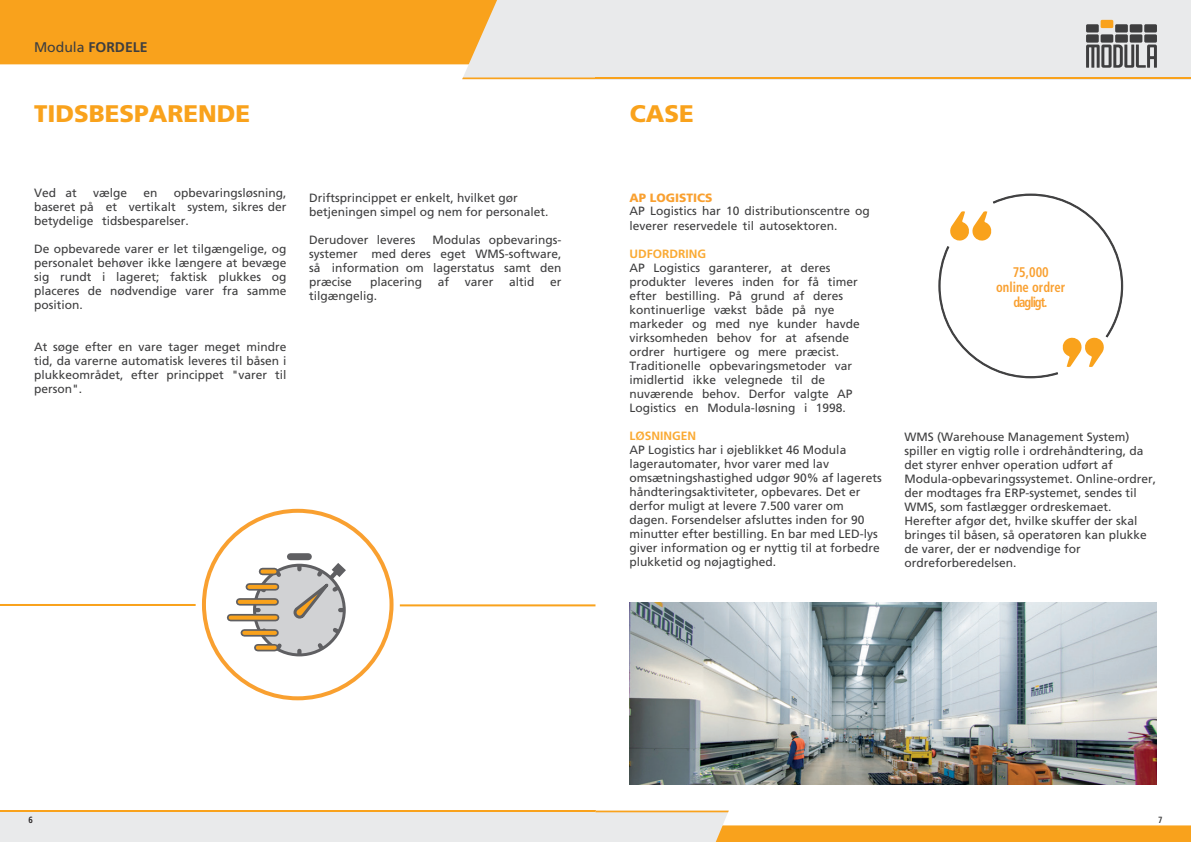
<style>
.page{position:relative;width:1191px;height:842px;background:#fff}
.page>*{position:absolute;margin:0;border:0;box-sizing:border-box;transform-origin:0 0}
.t1{font:900 24px "Frutiger LT Std";color:#f9a21c}
.t2{font:700 condensed 14px/15px "Frutiger LT Std";color:#f9a030;text-align:center;scale:.9 1}
.t3{font:700 14px "Frutiger LT Std";color:#3e3e3f}
.t4{font:12px/14px "Frutiger LT Std";color:#3e3e3f}
.t5{font:700 12px "Frutiger LT Std";color:#faaa34}
.t6{font:900 12px "Frutiger LT Std";color:#f9a030}
.t7{font:700 condensed 9px "Frutiger LT Std";color:#231f20;scale:.94 1}
.t8{font:700 condensed 9px "Frutiger LT Std";color:#3e3e3f;scale:.94 1}
.s1{font-weight:400}
</style>
<div class="page">
<div style="left:0;top:811px;width:595px;height:31px;background:#e9eaeb"></div>
<hr style="left:0;top:811px;width:595px;height:1px;background:#f9a21c">
<svg style="left:0;top:0;width:595px;height:79px"></svg>
<div style="left:254px;top:565px;width:90px;height:90px;background:#d1d2d4;border-radius:50%"></div>
<div style="left:290px;top:553px;width:18px;height:7px;background:#5f5f62"></div>
<svg style="left:256px;top:608px;width:3px;height:4px"></svg>
<svg style="left:256px;top:625px;width:29px;height:29px"></svg>
<svg style="left:255px;top:566px;width:30px;height:30px"></svg>
<svg style="left:292px;top:556px;width:54px;height:98px"></svg>
<div style="left:249px;top:583px;width:26px;height:8px;background:#68635d"></div>
<div style="left:240px;top:598px;width:35px;height:8px;background:#6b645c"></div>
<div style="left:231px;top:614px;width:45px;height:7px;background:#9a7946"></div>
<div style="left:244px;top:629px;width:31px;height:8px;background:#6b645c"></div>
<div style="left:258px;top:644px;width:17px;height:7px;background:#987747"></div>
<div style="left:262px;top:568px;width:12px;height:7px;background:#5f5f62"></div>
<hr style="left:249px;top:585px;width:26px;height:4px;background:#f9a21c">
<svg style="left:240px;top:600px;width:35px;height:4px"></svg>
<svg style="left:231px;top:616px;width:44px;height:4px"></svg>
<svg style="left:244px;top:631px;width:31px;height:4px"></svg>
<svg style="left:258px;top:646px;width:17px;height:4px"></svg>
<div style="left:262px;top:569px;width:12px;height:5px;background:#f9a21c"></div>
<hr style="left:0;top:604px;width:196px;height:2px;background:#f9a21c">
<hr style="left:400px;top:604px;width:195px;height:2px;background:#f9a21c">
<div style="left:202px;top:509px;width:191px;height:191px;border:4px solid #f9a030;border-radius:50%"></div>
<svg style="left:595px;top:811px;width:596px;height:31px"></svg>
<div style="left:595px;top:0;width:596px;height:79px;background:#e9eaeb"></div>
<hr style="left:595px;top:77px;width:596px;height:2px;background:#f9a21c">
<div style="left:1086px;top:24px;width:12px;height:9px;background:#3e3e3f"></div>
<div style="left:1100px;top:20px;width:13px;height:8px;background:#f9a21c"></div>
<div style="left:1115px;top:24px;width:12px;height:9px;background:#3e3e3f"></div>
<div style="left:1129px;top:24px;width:13px;height:9px;background:#3e3e3f"></div>
<div style="left:1144px;top:24px;width:13px;height:9px;background:#3e3e3f"></div>
<div style="left:1086px;top:34px;width:12px;height:9px;background:#3e3e3f"></div>
<div style="left:1100px;top:34px;width:13px;height:9px;background:#3e3e3f"></div>
<div style="left:1115px;top:34px;width:12px;height:9px;background:#3e3e3f"></div>
<div style="left:1129px;top:34px;width:13px;height:9px;background:#3e3e3f"></div>
<div style="left:1144px;top:34px;width:13px;height:9px;background:#3e3e3f"></div>
<svg style="left:1086px;top:45px;width:70px;height:23px"></svg>
<svg style="left:938px;top:193px;width:185px;height:186px"></svg>
<img style="left:629px;top:603px;width:528px;height:181px">
<p class="t3" style="left:34px;top:39px;width:115px"><span class="s1">Modula</span> FORDELE</p>
<h1 class="t1" style="left:34px;top:99px;width:218px">TIDSBESPARENDE</h1>
<h1 class="t1" style="left:630px;top:99px;width:66px">CASE</h1>
<p class="t4" style="left:34px;top:186px;width:44px">Ved at</p>
<p class="t4" style="left:93px;top:186px;width:36px">vælge</p>
<p class="t4" style="left:143px;top:186px;width:16px">en</p>
<p class="t4" style="left:34px;top:186px;width:254px;text-align:justify;text-indent:140px">opbevaringsløsning, baseret på et vertikalt system, sikres der betydelige tidsbesparelser.</p>
<p class="t4" style="left:34px;top:242px;width:254px;text-align:justify">De opbevarede varer er let tilgængelige, og personalet behøver ikke længere at bevæge sig rundt i lageret; faktisk plukkes og placeres de nødvendige varer fra samme position.</p>
<p class="t4" style="left:34px;top:340px;width:254px;text-align:justify">At søge efter en vare tager meget mindre tid, da varerne automatisk leveres til båsen i plukkeområdet, efter princippet "varer til person".</p>
<p class="t4" style="left:309px;top:191px;width:241px">Driftsprincippet er enkelt, hvilket gør betjeningen simpel og nem for personalet.</p>
<p class="t4" style="left:309px;top:233px;width:108px">Derudover leveres</p>
<p class="t4" style="left:309px;top:233px;width:254px;text-align:justify;text-indent:123px">Modulas opbevarings&shy;systemer med deres eget WMS-software, så information om lagerstatus samt den præcise</p>
<p class="t4" style="left:370px;top:275px;width:54px">placering</p>
<p class="t4" style="left:438px;top:275px;width:13px">af</p>
<p class="t4" style="left:465px;top:275px;width:30px">varer</p>
<p class="t4" style="left:509px;top:275px;width:27px">altid</p>
<p class="t4" style="left:550px;top:275px;width:13px">er</p>
<p class="t4" style="left:309px;top:289px;width:70px">tilgængelig.</p>
<p class="t6" style="left:629px;top:190px;width:85px">AP LOGISTICS</p>
<p class="t4" style="left:629px;top:204px;width:242px">AP Logistics har 10 distributionscentre og leverer reservedele til autosektoren.</p>
<p class="t5" style="left:629px;top:246px;width:78px">UDFORDRING</p>
<p class="t4" style="left:629px;top:260px;width:232px">AP Logistics garanterer, at deres produkter leveres inden for få timer efter bestilling. På grund af deres kontinuerlige vækst både på nye markeder og med nye kunder havde virksomheden behov for at afsende ordrer hurtigere og mere præcist.<br>Traditionelle opbevaringsmetoder var imidlertid ikke velegnede til de nuværende behov. Derfor valgte AP Logistics en Modula-løsning i 1998.</p>
<p class="t5" style="left:629px;top:428px;width:68px">LØSNINGEN</p>
<p class="t4" style="left:629px;top:443px;width:254px">AP Logistics har i øjeblikket 46 Modula lagerautomater, hvor varer med lav omsætningshastighed udgør 90% af lagerets håndteringsaktiviteter, opbevares. Det er derfor muligt at levere 7.500 varer om dagen. Forsendelser afsluttes inden for 90 minutter efter bestilling. En bar med LED-lys giver information og er nyttig til at forbedre plukketid og nøjagtighed.</p>
<p class="t2" style="left:996px;top:265px;width:78px">75,000 online ordrer dagligt.</p>
<p class="t4" style="left:904px;top:429px;width:253px">WMS (Warehouse Management System) spiller en vigtig rolle i ordrehåndtering, da det styrer enhver operation udført af Modula-opbevaringssystemet. Online-ordrer, der modtages fra ERP-systemet, sendes til WMS, som fastlægger ordreskemaet.<br>Herefter afgør det, hvilke skuffer der skal bringes til båsen, så operatøren kan plukke de varer, der er nødvendige for ordreforberedelsen.</p>
<p class="t7" style="left:28px;top:814px;width:6px">6</p>
<p class="t8" style="left:1158px;top:814px;width:6px">7</p>
</div>
